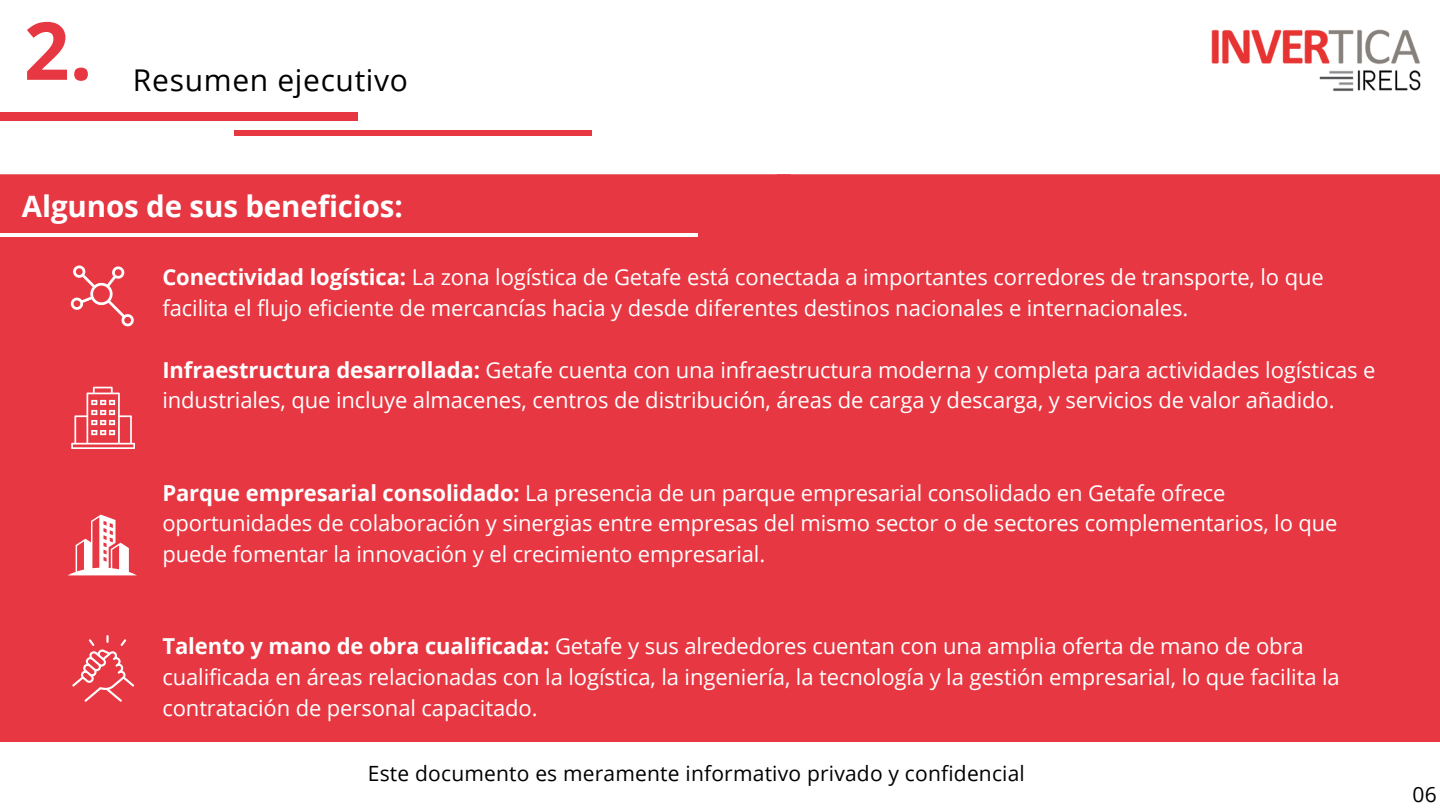
<style>
.page{position:relative;width:1440px;height:810px;background:#fff}
.page>*{position:absolute;margin:0;border:0;box-sizing:border-box;transform-origin:0 0}
.t1{font:700 80px "Open Sans";color:#e73742}
.t2{font:30px "Open Sans";letter-spacing:.025em;color:#000}
.t3{font:700 29.5px "Open Sans";letter-spacing:-.005em;color:#fff}
.t4{font:22px/30.8px "Open Sans";letter-spacing:-.005em;color:#fff}
.t5{font:21px "Open Sans";letter-spacing:.01em;color:#000}
.s1{font-weight:700}
</style>
<div class="page">
<div style="left:0;top:112px;width:358px;height:8px;background:#e73742"></div>
<img style="left:1212px;top:30px;width:209px;height:62px">
<div style="left:0;top:174px;width:575px;height:561px;background:#e73742"></div>
<div style="left:0;top:735px;width:1440px;height:7px;background:#e73742"></div>
<div style="left:234px;top:130px;width:357px;height:8px;background:#e73742"></div>
<div style="left:3px;top:136px;width:1437px;height:21px;background:#fff"></div>
<div style="left:575px;top:174px;width:865px;height:561px;background:#e73742"></div>
<svg style="left:71px;top:266px;width:63px;height:60px;background:#eb5861"></svg>
<svg style="left:68px;top:515px;width:69px;height:60px"></svg>
<svg style="left:71px;top:387px;width:64px;height:62px;background:#ec666e"></svg>
<svg style="left:72px;top:635px;width:62px;height:67px;background:#ea545d"></svg>
<hr style="left:0;top:233px;width:697px;height:3px;background:#fff">
<h1 class="t1" style="left:24px;top:-6px;width:70px">2.</h1>
<h2 class="t2" style="left:133px;top:59px;width:277px">Resumen ejecutivo</h2>
<h3 class="t3" style="left:22px;top:185px;width:382px">Algunos de sus beneficios:</h3>
<p class="t4" style="left:162px;top:261px;width:1163px"><span class="s1">Conectividad logística:</span> La zona logística de Getafe está conectada a importantes corredores de transporte, lo que facilita el flujo eficiente de mercancías hacia y desde diferentes destinos nacionales e internacionales.</p>
<p class="t4" style="left:162px;top:354px;width:1215px"><span class="s1">Infraestructura desarrollada:</span> Getafe cuenta con una infraestructura moderna y completa para actividades logísticas e industriales, que incluye almacenes, centros de distribución, áreas de carga y descarga, y servicios de valor añadido.</p>
<p class="t4" style="left:162px;top:477px;width:1177px"><span class="s1">Parque empresarial consolidado:</span> La presencia de un parque empresarial consolidado en Getafe ofrece oportunidades de colaboración y sinergias entre empresas del mismo sector o de sectores complementarios, lo que puede fomentar la innovación y el crecimiento empresarial.</p>
<p class="t4" style="left:162px;top:630px;width:1179px"><span class="s1">Talento y mano de obra cualificada:</span> Getafe y sus alrededores cuentan con una amplia oferta de mano de obra cualificada en áreas relacionadas con la logística, la ingeniería, la tecnología y la gestión empresarial, lo que facilita la contratación de personal capacitado.</p>
<p class="t5" style="left:368px;top:759px;width:659px">Este documento es meramente informativo privado y confidencial</p>
<p class="t5" style="left:1412px;top:780px;width:26px">06</p>
</div>
